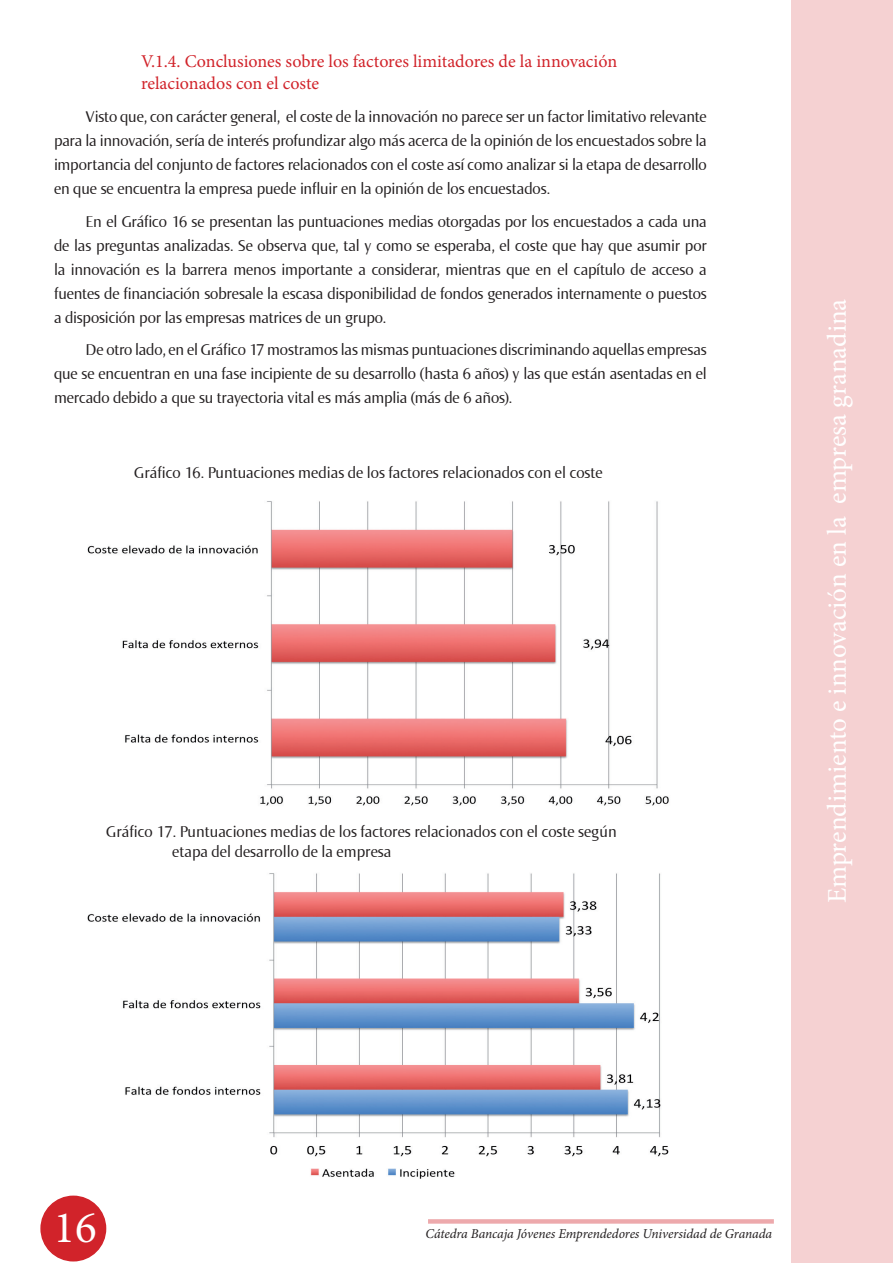
<style>
.page{position:relative;width:893px;height:1263px;background:#fff}
.page>*{position:absolute;margin:0;border:0;box-sizing:border-box;transform-origin:0 0}
.t1{font:45px "Minion Pro";color:#fff}
.t2{font:27px "Minion Pro";letter-spacing:-.01em;color:#fff}
.t3{font:18px/21.6px "Minion Pro";color:#d1232a}
.t4{font:16.5px/24px "Norma";color:#231f20;text-align:justify}
.t5{font:italic 13.5px "Minion Pro";letter-spacing:-.005em;color:#231f20}
</style>
<div class="page">
<div style="left:41px;top:1196px;width:65px;height:65px;background:#d1232a;border-radius:50%"></div>
<div style="left:40px;top:1195px;width:66px;height:66px;border:2px solid #d1232a;border-radius:50%"></div>
<div style="left:791px;top:1px;width:101px;height:1262px;background:#f5d1d2"></div>
<hr style="left:892px;top:1px;width:1px;height:1262px;background:#d1232a">
<div style="left:428px;top:1219px;width:346px;height:5px;background:#eda9ac"></div>
<img style="left:87px;top:501px;width:582px;height:305px">
<img style="left:87px;top:873px;width:582px;height:306px">
<p class="t3" style="left:141px;top:51px;width:478px">V.1.4. Conclusiones sobre los factores limitadores de la innovación relacionados con el coste</p>
<p class="t4" style="left:54px;top:105px;width:654px;text-indent:31px">Visto que, con carácter general, el coste de la innovación no parece ser un factor limitativo relevante para la innovación, sería de interés profundizar algo más acerca de la opinión de los encuestados sobre la importancia del conjunto de factores relacionados con el coste así como analizar si la etapa de desarrollo en que se encuentra la empresa puede influir en la opinión de los encuestados.</p>
<p class="t4" style="left:54px;top:210px;width:654px;text-indent:31px">En el Gráfico 16 se presentan las puntuaciones medias otorgadas por los encuestados a cada una de las preguntas analizadas. Se observa que, tal y como se esperaba, el coste que hay que asumir por la innovación es la barrera menos importante a considerar, mientras que en el capítulo de acceso a fuentes de financiación sobresale la escasa disponibilidad de fondos generados internamente o puestos a disposición por las empresas matrices de un grupo.</p>
<p class="t4" style="left:54px;top:338px;width:654px;text-indent:31px">De otro lado, en el Gráfico 17 mostramos las mismas puntuaciones discriminando aquellas empresas que se encuentran en una fase incipiente de su desarrollo (hasta 6 años) y las que están asentadas en el mercado debido a que su trayectoria vital es más amplia (más de 6 años).</p>
<p class="t4" style="left:134px;top:461px;width:470px">Gráfico 16. Puntuaciones medias de los factores relacionados con el coste</p>
<p class="t4" style="left:172px;top:822px;width:446px;line-height:19.8px;text-indent:-66px">Gráfico 17. Puntuaciones medias de los factores relacionados con el coste según etapa del desarrollo de la empresa</p>
<h2 class="t2" style="left:819px;top:903px;width:606px;rotate:-90deg">Emprendimiento e innovación en la empresa granadina</h2>
<h1 class="t1" style="left:54px;top:1197px;width:45px">16</h1>
<p class="t5" style="left:426px;top:1225px;width:348px">Cátedra Bancaja Jóvenes Emprendedores Universidad de Granada</p>
</div>
